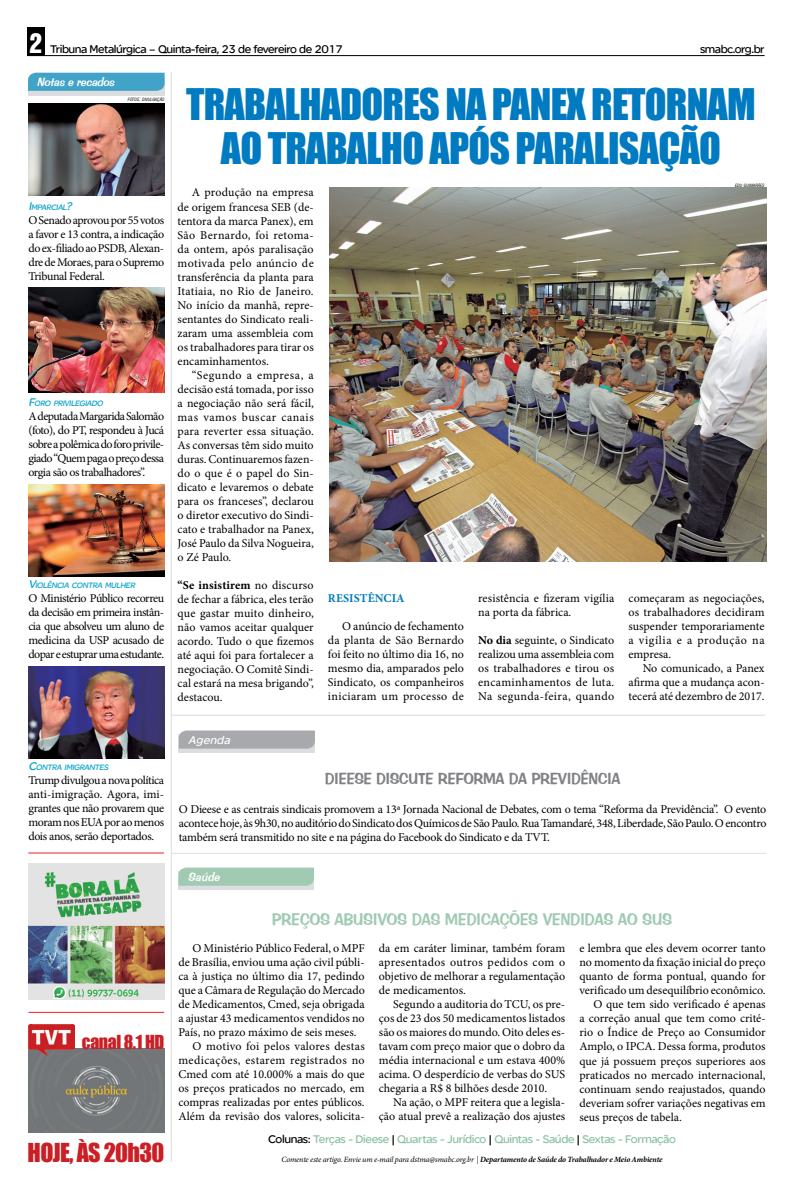
<style>
.page{position:relative;width:794px;height:1191px;background:#fff}
.page>*{position:absolute;margin:0;border:0;box-sizing:border-box;transform-origin:0 0}
.t1{font:40px/44px "Impact";letter-spacing:-.02em;color:#007ac1;text-align:center}
.t2{font:24px "Impact";letter-spacing:-.025em;color:#c91f25}
.t3{font:17.8px "Impact";letter-spacing:-.02em;color:#c91f25}
.t4{font:16.8px "Impress BT";letter-spacing:-.03em;color:#a1cab3}
.t5{font:16px "Impress BT";letter-spacing:-.03em;color:#808285}
.t6{font:12px/14px "Minion Pro";color:#000;text-align:justify}
.t7{font:12px "SE Optimist Semi";letter-spacing:-.035em;color:#8ac0a2}
.t8{font:12px "SE Optimist Semi";letter-spacing:-.04em;color:#000}
.t9{font:12px "Minion Pro";letter-spacing:.03em;color:#000}
.t10{font:12px "Minion Pro";letter-spacing:.02em;color:#000}
.t11{font:italic 12px "Impress BT";color:#fff}
.t12{font:700 12px "Minion Pro";letter-spacing:.01em;color:#007ac1}
.t13{font:italic 12px "SE Optimist Semi";color:#fff}
.t14{font:italic 8.4px "SE Optimist Semi";color:#00a1cb}
.t15{font:italic 8px "Minion Pro";letter-spacing:-.015em;color:#000}
.t16{font:italic condensed 4.4px "Swiss 721 BT";color:#000}
.s1{font-family:"Helvetica Inserat";font-size:25px;color:#fff}
.s2{font-size:6.2px}
.s3{font-size:12px}
.s4{font-weight:700}
.s5{color:#000}
</style>
<div class="page">
<img style="left:28px;top:863px;width:136px;height:136px">
<img style="left:29px;top:1048px;width:135px;height:84px">
<img style="left:29px;top:1024px;width:46px;height:32px">
<div style="left:28px;top:77px;width:137px;height:18px;background:#dcddde"></div>
<svg style="left:28px;top:73px;width:137px;height:18px;background:#43a4c7"></svg>
<img style="left:28px;top:104px;width:136px;height:92px">
<img style="left:28px;top:287px;width:136px;height:106px">
<img style="left:28px;top:484px;width:136px;height:92px">
<img style="left:28px;top:666px;width:136px;height:92px">
<hr style="left:171px;top:72px;width:1px;height:1089px;background:#dcddde">
<div style="left:27px;top:28px;width:17px;height:28px;background:#000"></div>
<hr style="left:27px;top:55px;width:737px;height:1px;background:#000">
<hr style="left:171px;top:715px;width:594px;height:1px;background:#dcddde">
<hr style="left:171px;top:853px;width:595px;height:1px;background:#dcddde">
<div style="left:179px;top:735px;width:136px;height:18px;background:linear-gradient(to right,#dcddde,#dcddde)"></div>
<div style="left:179px;top:730px;width:136px;height:18px;background:#a7a9ac"></div>
<div style="left:178px;top:872px;width:136px;height:18px;background:linear-gradient(to right,#dcddde,#dcddde)"></div>
<svg style="left:178px;top:867px;width:136px;height:18px;background:#a5ccb6"></svg>
<img style="left:329px;top:188px;width:437px;height:374px">
<hr style="left:28px;top:1011px;width:136px;height:1px;background:#ed1d24">
<hr style="left:28px;top:852px;width:136px;height:1px;background:#ed1d24">
<p class="t8" style="left:30px;top:42px;width:315px"><span class="s1">2</span> Tribuna Metalúrgica – Quinta-feira, 23 de fevereiro de 2017</p>
<p class="t8" style="left:700px;top:42px;width:66px">smabc.org.br</p>
<p class="t11" style="left:37px;top:75px;width:82px">Notaserecados</p>
<p class="t16" style="left:128px;top:97px;width:38px">FOTOS<span class="s2">:</span> DIVULGAÇÃO</p>
<p class="t14" style="left:28px;top:202px;width:47px"><span class="s3">I</span> MPARCIAL<span class="s3">?</span></p>
<p class="t6" style="left:28px;top:213px;width:137px">O Senado aprovou por 55 votos a favor e 13 contra, a indicação do ex-filiado ao PSDB, Alexan&shy;dre de Moraes, para o Supremo Tribunal Federal.</p>
<p class="t14" style="left:28px;top:398px;width:78px"><span class="s3">F</span>ORO PRIVILEGIADO</p>
<p class="t6" style="left:28px;top:409px;width:137px">A deputada Margarida Salomão (foto), do PT, respondeu à Jucá sobre a polêmica do foro privile&shy;giado “Quem paga o preço dessa orgia são os trabalhadores”.</p>
<p class="t14" style="left:28px;top:580px;width:110px"><span class="s3">V</span>IOLÊNCIA CONTRA MULHER</p>
<p class="t6" style="left:28px;top:591px;width:137px">O Ministério Público recorreu da decisão em primeira instân&shy;cia que absolveu um aluno de medicina da USP acusado de dopar e estuprar uma estudante.</p>
<p class="t14" style="left:28px;top:762px;width:83px"><span class="s3">C</span>ONTRA IMIGRANTES</p>
<p class="t6" style="left:28px;top:773px;width:137px">Trump divulgou a nova política anti-imigração. Agora, imi&shy;grantes que não provarem que moram nos EUA por ao menos dois anos, serão deportados.</p>
<h3 class="t3" style="left:82px;top:1027px;width:84px">CANAL 8.1 HD</h3>
<h2 class="t2" style="left:28px;top:1133px;width:138px">HOJE, ÀS 20H30</h2>
<h1 class="t1" style="left:186px;top:81px;width:571px">TRABALHADORES NA PANEX RETORNAM<br>AO TRABALHO APÓS PARALISAÇÃO</h1>
<p class="t6" style="left:178px;top:186px;width:138px;text-indent:14px">A produção na empresa de origem francesa SEB (de&shy;tentora da marca Panex), em São Bernardo, foi retoma&shy;da ontem, após paralisação motivada pelo anúncio de transferência da planta para Itatiaia, no Rio de Janeiro.<br>No início da manhã, repre&shy;sentantes do Sindicato reali&shy;zaram uma assembleia com os trabalhadores para tirar os encaminhamentos.</p>
<p class="t6" style="left:178px;top:368px;width:138px;text-indent:14px">“Segundo a empresa, a decisão está tomada, por isso a negociação não será fácil, mas vamos buscar canais para reverter essa situação.<br>As conversas têm sido muito duras. Continuaremos fazen&shy;do o que é o papel do Sin&shy;dicato e levaremos o debate para os franceses”, declarou o diretor executivo do Sindi&shy;cato e trabalhador na Panex, José Paulo da Silva Nogueira, o Zé Paulo.</p>
<p class="t6" style="left:178px;top:578px;width:138px"><span class="s4">“Se insistirem</span> no discurso de fechar a fábrica, eles terão que gastar muito dinheiro, não vamos aceitar qualquer acordo. Tudo o que fizemos até aqui foi para fortalecer a negociação. O Comitê Sindi&shy;cal estará na mesa brigando”, destacou.</p>
<p class="t12" style="left:328px;top:590px;width:78px">Resistência</p>
<p class="t16" style="left:735px;top:183px;width:31px">EDU GUIMARÃES</p>
<p class="t6" style="left:478px;top:591px;width:138px">resistência e fizeram vigília na porta da fábrica.</p>
<p class="t6" style="left:478px;top:633px;width:138px"><span class="s4">No dia</span> seguinte, o Sindicato realizou uma assembleia com os trabalhadores e tirou os encaminhamentos de luta.<br>Na segunda-feira, quando</p>
<p class="t6" style="left:628px;top:591px;width:138px">começaram as negociações, os trabalhadores decidiram suspender temporariamente a vigília e a produção na empresa.</p>
<p class="t6" style="left:628px;top:661px;width:138px;text-indent:14px">No comunicado, a Panex afirma que a mudança acon&shy;tecerá até dezembro de 2017.</p>
<p class="t6" style="left:328px;top:619px;width:138px;text-indent:14px">O anúncio de fechamento da planta de São Bernardo foi feito no último dia 16, no mesmo dia, amparados pelo Sindicato, os companheiros iniciaram um processo de</p>
<p class="t13" style="left:188px;top:733px;width:46px">Agenda</p>
<h3 class="t5" style="left:325px;top:768px;width:297px">DIEESE DISCUTE REFORMA DA PREVIDÊNCIA</h3>
<p class="t6" style="left:179px;top:802px;width:589px">O Dieese e as centrais sindicais promovem a 13ª Jornada Nacional de Debates, com o tema “Reforma da Previdência”. O evento acontece hoje, às 9h30, no auditório do Sindicato dos Químicos de São Paulo. Rua Tamandaré, 348, Liberdade, São Paulo. O encontro também será transmitido no site e na página do Facebook do Sindicato e da TVT.</p>
<p class="t11" style="left:188px;top:869px;width:36px">Saúde</p>
<h3 class="t4" style="left:272px;top:909px;width:382px">PREÇOS ABUSIVOS DAS MEDICAÇÕES VEND IDAS AO SUS</h3>
<p class="t6" style="left:193px;top:941px;width:174px">O Ministério Público Federal, o MPF</p>
<p class="t6" style="left:178px;top:955px;width:188px">de Brasília, enviou uma ação civil públi-</p>
<p class="t6" style="left:178px;top:969px;width:188px">ca à justiça no último dia 17, pedindo</p>
<p class="t6" style="left:178px;top:983px;width:188px">que a Câmara de Regulação do Mercado</p>
<p class="t6" style="left:178px;top:997px;width:188px">de Medicamentos, Cmed, seja obrigada</p>
<p class="t6" style="left:178px;top:1011px;width:188px">a ajustar 43 medicamentos vendidos no</p>
<p class="t6" style="left:178px;top:1025px;width:180px">País, no prazo máximo de seis meses.</p>
<p class="t10" style="left:193px;top:1038px;width:174px">O motivo foi pelos valores destas</p>
<p class="t9" style="left:178px;top:1052px;width:188px">medicações, estarem registrados no</p>
<p class="t6" style="left:178px;top:1067px;width:188px">Cmed com até 10.000% a mais do que</p>
<p class="t6" style="left:178px;top:1081px;width:188px">os preços praticados no mercado, em</p>
<p class="t6" style="left:178px;top:1095px;width:188px">compras realizadas por entes públicos.</p>
<p class="t6" style="left:178px;top:1109px;width:188px">Além da revisão dos valores, solicita-</p>
<p class="t6" style="left:379px;top:941px;width:188px">da em caráter liminar, também foram apresentados outros pedidos com o objetivo de melhorar a regulamentação de medicamentos.</p>
<p class="t6" style="left:379px;top:997px;width:188px;text-indent:14px">Segundo a auditoria do TCU, os pre&shy;ços de 23 dos 50 medicamentos listados são os maiores do mundo. Oito deles es&shy;tavam com preço maior que o dobro da média internacional e um estava 400% acima. O desperdício de verbas do SUS chegaria a R$ 8 bilhões desde 2010.</p>
<p class="t6" style="left:379px;top:1095px;width:188px;text-align:right">Na ação, o MPF reitera que a legisla&shy;ção atual prevê a realização dos ajustes</p>
<p class="t6" style="left:579px;top:941px;width:188px">e lembra que eles devem ocorrer tanto</p>
<p class="t6" style="left:579px;top:955px;width:188px">no momento da fixação inicial do preço</p>
<p class="t6" style="left:579px;top:969px;width:188px">quanto de forma pontual, quando for</p>
<p class="t6" style="left:579px;top:983px;width:188px">verificado um desequilíbrio econômico.</p>
<p class="t6" style="left:593px;top:997px;width:174px">O que tem sido verificado é apenas</p>
<p class="t6" style="left:579px;top:1011px;width:188px">a correção anual que tem como crité-</p>
<p class="t6" style="left:579px;top:1025px;width:188px">rio o Índice de Preço ao Consumidor</p>
<p class="t6" style="left:579px;top:1039px;width:188px">Amplo, o IPCA. Dessa forma, produtos</p>
<p class="t6" style="left:579px;top:1053px;width:188px">que já possuem preços superiores aos</p>
<p class="t6" style="left:579px;top:1067px;width:188px">praticados no mercado internacional,</p>
<p class="t6" style="left:579px;top:1081px;width:188px">continuam sendo reajustados, quando</p>
<p class="t6" style="left:579px;top:1095px;width:188px">deveriam sofrer variações negativas em</p>
<p class="t6" style="left:579px;top:1109px;width:104px">seus preços de tabela.</p>
<p class="t7" style="left:268px;top:1132px;width:409px"><span class="s5">Colunas:</span> Terças - Dieese <span class="s5">|</span> Quartas - Jurídico <span class="s5">|</span> Quintas - Saúde <span class="s5">|</span> Sextas - Formação</p>
<p class="t15" style="left:281px;top:1153px;width:383px">Comente este artigo. Envie um e-mail para dstma@smabc.org.br | <span class="s4">Departamento de Saúde do Trabalhador e Meio Ambiente</span></p>
</div>
